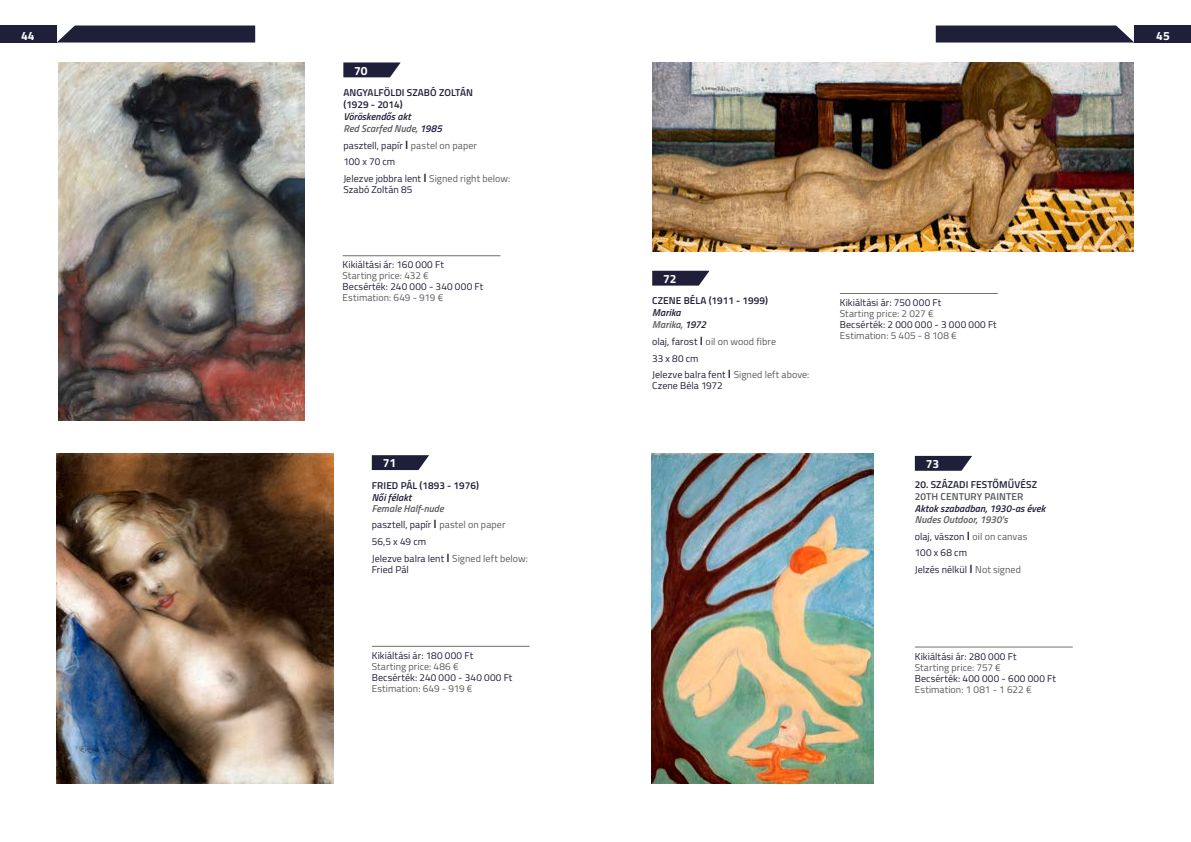
<style>
.page{position:relative;width:1191px;height:842px;background:#fff}
.page>*{position:absolute;margin:0;border:0;box-sizing:border-box;transform-origin:0 0}
.t1{font:700 12px "Titillium Web";color:#fff}
.t2{font:10px/16.7px "Titillium Web";letter-spacing:.01em;color:#1f1f3a}
.t3{font:10px "Titillium Web";letter-spacing:.005em;color:#5b5c5b}
.t4{font:600 10px/12px "Titillium Web";letter-spacing:.01em;color:#1f1f3a}
.t5{font:italic 600 10px/12px "Titillium Web";letter-spacing:.005em;color:#1f1f3a}
.t6{font:10px "Titillium Web";letter-spacing:.03em;color:#1f1f3a}
.t7{font:600 10px "Titillium Web";letter-spacing:.01em;color:#555756}
.s1{color:#5b5c5b}
.s2{font-weight:600;font-size:12px}
.s3{font-weight:600;font-style:italic;color:#5b5c5b}
</style>
<div class="page">
<div style="left:0;top:26px;width:57px;height:17px;background:#1f1f3a"></div>
<svg style="left:57px;top:26px;width:198px;height:17px;background:#2e2e47"></svg>
<div style="left:1134px;top:26px;width:57px;height:17px;background:#1f1f3a"></div>
<svg style="left:935px;top:26px;width:199px;height:17px;background:#2f2f48"></svg>
<svg style="left:343px;top:62px;width:58px;height:15px"></svg>
<img style="left:58px;top:62px;width:247px;height:359px">
<hr style="left:343px;top:255px;width:157px;height:1px;background:#6f7070">
<svg style="left:372px;top:455px;width:57px;height:15px"></svg>
<img style="left:57px;top:454px;width:277px;height:330px">
<hr style="left:372px;top:646px;width:157px;height:1px;background:#6f7070">
<svg style="left:652px;top:271px;width:57px;height:15px"></svg>
<img style="left:652px;top:63px;width:481px;height:188px">
<hr style="left:840px;top:293px;width:157px;height:1px;background:#6f7070">
<svg style="left:915px;top:456px;width:57px;height:15px"></svg>
<img style="left:652px;top:454px;width:222px;height:329px">
<hr style="left:915px;top:646px;width:157px;height:1px;background:#6f7070">
<p class="t1" style="left:21px;top:26px;width:15px">44</p>
<p class="t1" style="left:1156px;top:26px;width:15px">45</p>
<p class="t1" style="left:354px;top:61px;width:15px">70</p>
<p class="t4" style="left:343px;top:86px;width:131px">ANGYALFÖLDI SZABÓ ZOLTÁN (1929 - 2014)</p>
<p class="t5" style="left:343px;top:110px;width:100px">Vöröskendős akt<br><span class="s1">Red Scarfed Nude,</span> 1985</p>
<p class="t2" style="left:343px;top:136px;width:168px">pasztell, papír <span class="s2">I</span> <span class="s1">pastel on paper<br></span>100 x 70 cm<br>Jelezve jobbra lent <span class="s2">I</span> <span class="s1">Signed right below:</span></p>
<p class="t2" style="left:343px;top:181px;width:70px">Szabó Zoltán 85</p>
<p class="t2" style="left:343px;top:256px;width:103px">Kikiáltási ár: 160 000 Ft</p>
<p class="t3" style="left:343px;top:269px;width:88px">Starting price: 432 €</p>
<p class="t2" style="left:343px;top:278px;width:142px">Becsérték: 240 000 - 340 000 Ft</p>
<p class="t3" style="left:343px;top:291px;width:102px">Estimation: 649 - 919 €</p>
<p class="t1" style="left:383px;top:454px;width:15px">71</p>
<p class="t4" style="left:372px;top:479px;width:108px">FRIED PÁL (1893 - 1976)</p>
<p class="t5" style="left:372px;top:491px;width:41px">Női félakt</p>
<p class="t2" style="left:372px;top:499px;width:158px"><span class="s3">Female Half-nude<br></span>pasztell, papír <span class="s2">I</span> <span class="s1">pastel on paper<br></span>56,5 x 49 cm<br>Jelezve balra lent <span class="s2">I</span> <span class="s1">Signed left below:</span></p>
<p class="t2" style="left:372px;top:560px;width:39px">Fried Pál</p>
<p class="t2" style="left:372px;top:647px;width:103px">Kikiáltási ár: 180 000 Ft</p>
<p class="t3" style="left:372px;top:659px;width:88px">Starting price: 486 €</p>
<p class="t2" style="left:372px;top:669px;width:142px">Becsérték: 240 000 - 340 000 Ft</p>
<p class="t3" style="left:372px;top:681px;width:102px">Estimation: 649 - 919 €</p>
<p class="t1" style="left:663px;top:270px;width:15px">72</p>
<p class="t4" style="left:652px;top:294px;width:117px">CZENE BÉLA (1911 - 1999)</p>
<p class="t5" style="left:652px;top:306px;width:55px">Marika<br><span class="s1">Marika,</span> 1972</p>
<p class="t2" style="left:652px;top:333px;width:159px">olaj, farost <span class="s2">I</span> <span class="s1">oil on wood fibre<br></span>33 x 80 cm<br>Jelezve balra fent <span class="s2">I</span> <span class="s1">Signed left above:</span></p>
<p class="t2" style="left:652px;top:377px;width:72px">Czene Béla 1972</p>
<p class="t2" style="left:840px;top:294px;width:103px">Kikiáltási ár: 750 000 Ft</p>
<p class="t3" style="left:840px;top:306px;width:95px">Starting price: 2 027 €</p>
<p class="t6" style="left:840px;top:317px;width:158px">Becsérték: 2 000 000 - 3 000 000 Ft</p>
<p class="t3" style="left:840px;top:328px;width:118px">Estimation: 5 405 - 8 108 €</p>
<p class="t1" style="left:925px;top:455px;width:15px">73</p>
<p class="t4" style="left:915px;top:478px;width:124px">20. SZÁZADI FESTŐMŰVÉSZ</p>
<p class="t7" style="left:915px;top:489px;width:110px">20TH CENTURY PAINTER</p>
<p class="t5" style="left:915px;top:502px;width:132px">Aktok szabadban, 1930-as évek</p>
<p class="t2" style="left:915px;top:511px;width:114px"><span class="s3">Nudes Outdoor, 1930's </span>olaj, vászon <span class="s2">I</span> <span class="s1">oil on canvas<br></span>100 x 68 cm<br>Jelzés nélkül <span class="s2">I</span> <span class="s1">Not signed</span></p>
<p class="t2" style="left:915px;top:647px;width:103px">Kikiáltási ár: 280 000 Ft</p>
<p class="t3" style="left:915px;top:660px;width:88px">Starting price: 757 €</p>
<p class="t2" style="left:915px;top:669px;width:143px">Becsérték: 400 000 - 600 000 Ft</p>
<p class="t3" style="left:915px;top:682px;width:118px">Estimation: 1 081 - 1 622 €</p>
</div>
